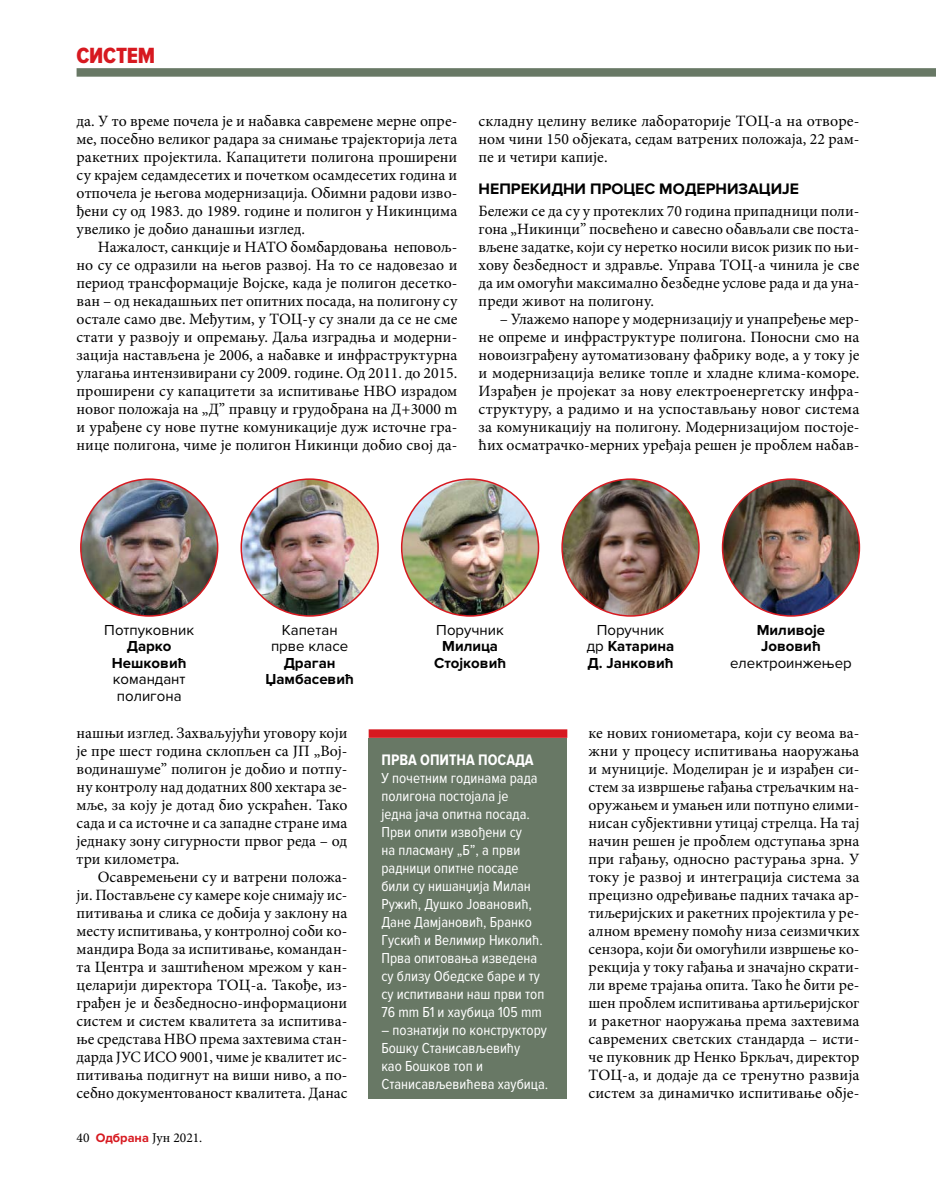
<style>
.page{position:relative;width:936px;height:1191px;background:#fff}
.page>*{position:absolute;margin:0;border:0;box-sizing:border-box;transform-origin:0 0}
.t1{font:22.8px "Proxima Nova Cond Extrabld";letter-spacing:-.01em;color:#d71920}
.t2{font:15.75px/18px "Minion Pro";color:#000;text-align:justify}
.t3{font:700 15.75px "Proxima Nova";color:#000}
.t4{font:700 15.75px "Proxima Nova Cond";color:#fff}
.t5{font:15px/18px "Proxima Nova Cond";color:#fff}
.t6{font:700 15px/16.5px "Proxima Nova";color:#000;text-align:center}
.t7{font:15px/16.5px "Proxima Nova";color:#000}
.t8{font:13.5px "Minion Pro";color:#000}
.s1{font-family:"Proxima Nova";font-weight:700;font-size:12.75px;color:#d71920}
.s2{font-weight:400}
</style>
<div class="page">
<img style="left:81px;top:479px;width:137px;height:137px;border-radius:68px">
<img style="left:241px;top:479px;width:137px;height:137px;border-radius:68px">
<img style="left:401px;top:479px;width:137px;height:137px;border-radius:68px">
<img style="left:562px;top:479px;width:137px;height:137px;border-radius:68px">
<img style="left:722px;top:479px;width:137px;height:137px;border-radius:68px">
<div style="left:77px;top:68px;width:858px;height:9px;background:#687865"></div>
<div style="left:368px;top:729px;width:199px;height:9px;background:#d71920"></div>
<div style="left:368px;top:738px;width:199px;height:360px;background:#687865"></div>
<h1 class="t1" style="left:77px;top:42px;width:80px">СИСТЕМ</h1>
<p class="t2" style="left:77px;top:112px;width:382px">да. У то време почела је и набавка савремене мерне опре&shy;ме, посебно великог радара за снимање трајекторија лета ракетних пројектила. Капацитети полигона проширени су крајем седамдесетих и почетком осамдесетих година и отпочела је његова модернизација. Обимни радови изво&shy;ђени су од 1983. до 1989. године и полигон у Никинцима увелико је добио данашњи изглед.</p>
<p class="t2" style="left:77px;top:238px;width:382px;text-indent:21px">Нажалост, санкције и НАТО бомбардовања неповољ&shy;но су се одразили на његов развој. На то се надовезао и период трансформације Војске, када је полигон десетко&shy;ван – од некадашњих пет опитних посада, на полигону су остале само две. Међутим, у ТОЦ-у су знали да се не сме стати у развоју и опремању. Даља изградња и модерни&shy;зација настављена је 2006, а набавке и инфраструктурна улагања интензивирани су 2009. године. Од 2011. до 2015. проширени су капацитети за испитивање НВО израдом новог положаја на „Д” правцу и грудобрана на Д+3000 m и урађене су нове путне комуникације дуж источне гра&shy;нице полигона, чиме је полигон Никинци добио свој да-</p>
<p class="t2" style="left:478px;top:112px;width:382px">складну целину велике лабораторије ТОЦ-а на отворе&shy;ном чини 150 објеката, седам ватрених положаја, 22 рам&shy;пе и четири капије.</p>
<p class="t3" style="left:478px;top:179px;width:322px">НЕПРЕКИДНИ ПРОЦЕС МОДЕРНИЗАЦИЈЕ</p>
<p class="t2" style="left:478px;top:202px;width:382px">Бележи се да су у протеклих 70 година припадници поли&shy;гона „Никинци” посвећено и савесно обављали све поста&shy;вљене задатке, који су неретко носили висок ризик по њи&shy;хову безбедност и здравље. Управа ТОЦ-а чинила је све да им омогући максимално безбедне услове рада и да уна&shy;преди живот на полигону.</p>
<p class="t2" style="left:478px;top:310px;width:382px;text-indent:21px">– Улажемо напоре у модернизацију и унапређење мер&shy;не опреме и инфраструктуре полигона. Поносни смо на новоизграђену аутоматизовану фабрику воде, а у току је и модернизација велике топле и хладне клима-коморe.<br>Израђен је пројекат за нову електроенергетску инфра&shy;структуру, а радимо и на успостављању новог система за комуникацију на полигону. Модернизацијом постоје&shy;ћих осматрачко-мерних уређаја решен је проблем набав-</p>
<p class="t7" style="left:104px;top:621px;width:91px">Потпуковник</p>
<p class="t6" style="left:112px;top:638px;width:76px">Дарко<br>Нешковић</p>
<p class="t7" style="left:113px;top:671px;width:74px">командант полигона</p>
<p class="t7" style="left:271px;top:621px;width:79px;text-align:center">Капетан прве класе</p>
<p class="t6" style="left:265px;top:655px;width:90px">Драган<br>Џамбасевић</p>
<p class="t2" style="left:77px;top:724px;width:272px">нашњи изглед. Захваљујући уговору који је пре шест година склопљен са ЈП „Вој&shy;водинашуме” полигон је добио и потпу&shy;ну контролу над додатних 800 хектара зе&shy;мље, за коју је дотад био ускраћен. Тако сада и са источне и са западне стране има једнаку зону сигурности првог реда – од три километра.</p>
<p class="t2" style="left:77px;top:868px;width:272px;text-indent:21px">Осавремењени су и ватрени положа&shy;ји. Постављене су камере које снимају ис&shy;питивања и слика се добија у заклону на месту испитивања, у контролној соби ко&shy;мандира Вода за испитивање, командан&shy;та Центра и заштићеном мрежом у кан&shy;целарији директора ТОЦ-а. Такође, из&shy;грађен је и безбедносно-информациони систем и систем квалитета за испитива&shy;ње средстава НВО према захтевима стан&shy;дарда ЈУС ИСО 9001, чиме је квалитет ис&shy;питивања подигнут на виши ниво, а по&shy;себно документованост квалитета. Данас</p>
<p class="t8" style="left:77px;top:1129px;width:127px">40 <span class="s1">Одбрана</span> Јун 2021.</p>
<p class="t7" style="left:436px;top:621px;width:69px">Поручник</p>
<p class="t6" style="left:434px;top:638px;width:74px">Милица<br>Стојковић</p>
<p class="t4" style="left:381px;top:751px;width:154px">ПРВА ОПИТНА ПОСАДА</p>
<p class="t5" style="left:381px;top:769px;width:164px">У почетним годинама рада полигона постојала је<br>једна јача опитна посада.<br>Први опити извођени су<br>на пласману „Б”, а први радници опитне посаде били су нишанџија Милан<br>Ружић, Душко Јовановић,<br>Дане Дамјановић, Бранко<br>Гускић и Велимир Николић.<br>Прва опитовања изведена су близу Обедске баре и ту су испитивани наш први топ<br>76 mm Б1 и хаубица 105 mm</p>
<p class="t5" style="left:381px;top:1021px;width:168px">– познатији по конструктору<br>Бошку Станисављевићу<br>као Бошков топ и<br>Станисављевићева хаубица.</p>
<p class="t6" style="left:586px;top:622px;width:89px"><span class="s2">Поручник др</span> Катарина<br>Д. Јанковић</p>
<p class="t6" style="left:756px;top:622px;width:70px;text-align:left">Миливоје<br>Јововић</p>
<p class="t7" style="left:730px;top:654px;width:123px">електроинжењер</p>
<p class="t2" style="left:588px;top:724px;width:272px">ке нових гониометара, који су веома ва&shy;жни у процесу испитивања наоружања и муниције. Моделиран је и израђен си&shy;стем за извршење гађања стрељачким на&shy;оружањем и умањен или потпуно елими&shy;нисан субјективни утицај стрелца. На тај начин решен је проблем одступања зрна при гађању, односно растурања зрна. У току је развој и интеграција система за прецизно одређивање падних тачака ар&shy;тиљеријских и ракетних пројектила у ре&shy;алном времену помоћу низа сеизмичких сензора, који би омогућили извршење ко&shy;рекција у току гађања и значајно скрати&shy;ли време трајања опита. Тако ће бити ре&shy;шен проблем испитивања артиљеријског и ракетног наоружања према захтевима савремених светских стандарда – исти&shy;че пуковник др Ненко Бркљач, директор ТОЦ-а, и додаје да се тренутно развија систем за динамичко испитивање обје-</p>
</div>
